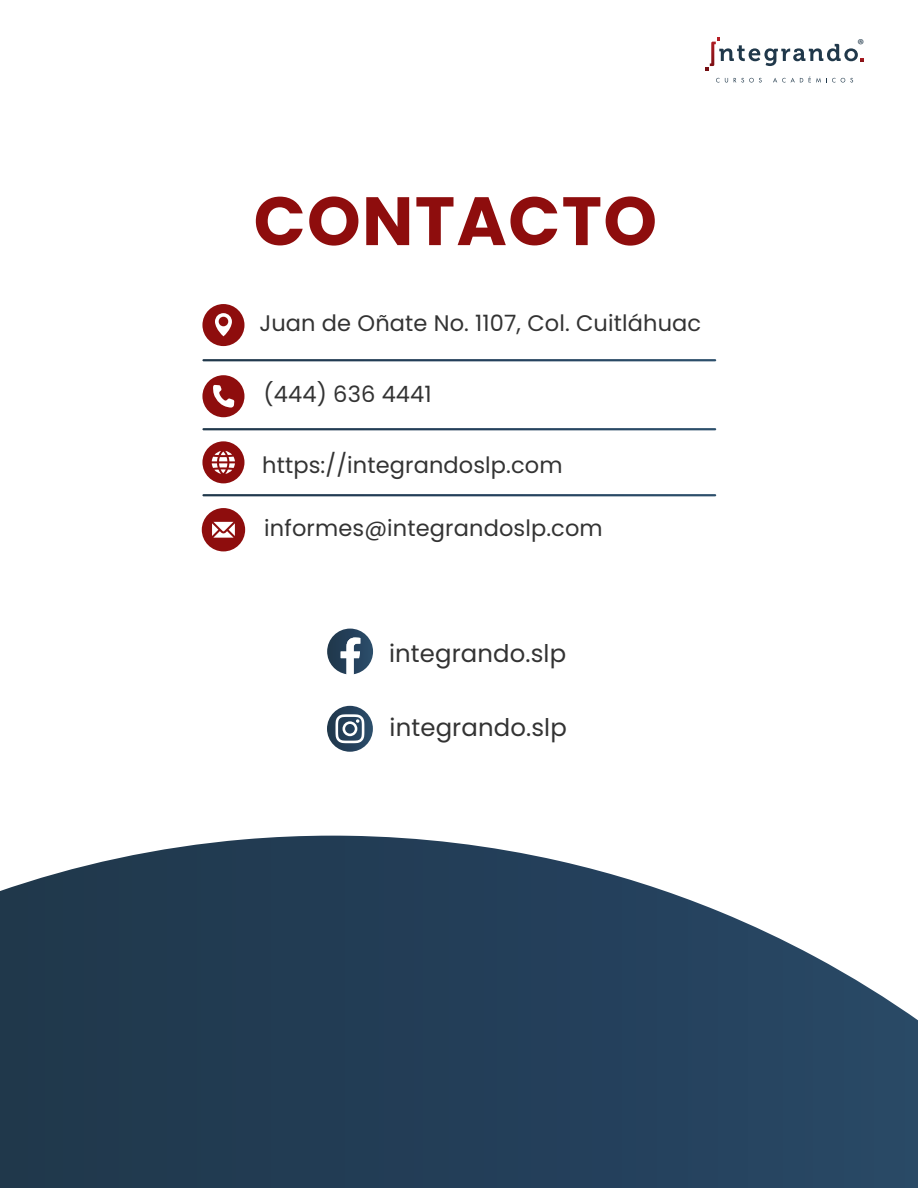
<style>
.page{position:relative;width:918px;height:1188px;background:#fff}
.page>*{position:absolute;margin:0;border:0;box-sizing:border-box;transform-origin:0 0}
.t1{font:700 68.25px "Poppins";letter-spacing:.02em;color:#8e0d0d}
.t2{font:24.3px "Poppins";letter-spacing:.005em;color:#333}
.t3{font:22.5px "Poppins";letter-spacing:.005em;color:#333}
.t4{font:15.9px "Myriad Pro";color:#20384a}
</style>
<div class="page">
<svg style="left:706px;top:38px;width:157px;height:32px"></svg>
<svg style="left:716px;top:78px;width:12px;height:5px"></svg>
<svg style="left:734px;top:78px;width:28px;height:5px"></svg>
<svg style="left:773px;top:78px;width:30px;height:5px"></svg>
<svg style="left:809px;top:76px;width:44px;height:7px"></svg>
<svg style="left:0;top:836px;width:918px;height:352px;background:#3e556b"></svg>
<svg style="left:327px;top:706px;width:46px;height:46px"></svg>
<svg style="left:336px;top:714px;width:28px;height:29px"></svg>
<svg style="left:327px;top:629px;width:46px;height:45px"></svg>
<svg style="left:202px;top:359px;width:514px;height:2px"></svg>
<svg style="left:202px;top:428px;width:514px;height:2px"></svg>
<svg style="left:202px;top:494px;width:514px;height:2px"></svg>
<svg style="left:202px;top:441px;width:42px;height:42px"></svg>
<svg style="left:202px;top:375px;width:42px;height:42px"></svg>
<svg style="left:202px;top:304px;width:42px;height:42px"></svg>
<div style="left:219px;top:317px;width:9px;height:9px;background:#8e0d0d;border-radius:50%"></div>
<svg style="left:202px;top:508px;width:43px;height:43px"></svg>
<h1 class="t1" style="left:254px;top:182px;width:405px">CONTACTO</h1>
<p class="t3" style="left:259px;top:310px;width:443px">Juan de Oñate No. 1107, Col. Cuitláhuac</p>
<p class="t3" style="left:264px;top:381px;width:170px">(444) 636 4441</p>
<p class="t3" style="left:262px;top:452px;width:302px">https://integrandoslp.com</p>
<p class="t3" style="left:264px;top:515px;width:340px">informes@integrandoslp.com</p>
<p class="t2" style="left:389px;top:639px;width:179px">integrando.slp</p>
<p class="t2" style="left:390px;top:713px;width:179px">integrando.slp</p>
<p class="t4" style="left:857px;top:35px;width:8px">®</p>
</div>
